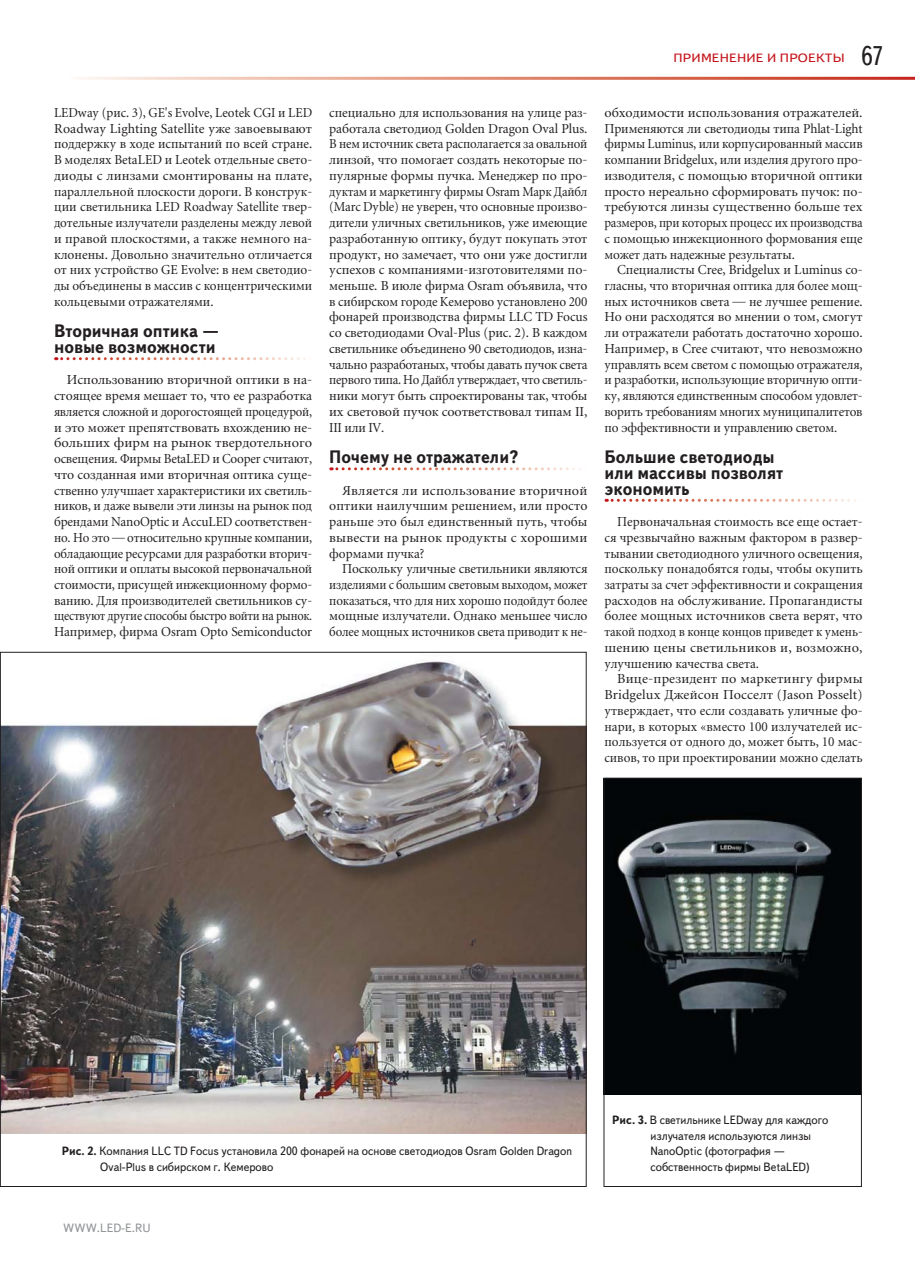
<style>
.page{position:relative;width:915px;height:1263px;background:#fff}
.page>*{position:absolute;margin:0;border:0;box-sizing:border-box;transform-origin:0 0}
.t1{font:27px "Text Book C";color:#231f20;scale:.9 1}
.t2{font:700 18px/15.8px "Text Book C";color:#231f20;scale:.94 1}
.t3{font:13.5px/15.8px "Miniature";letter-spacing:-.01em;color:#231f20;text-align:justify}
.t4{font:13.5px/15.8px "Miniature";letter-spacing:-.01em;color:#231f20;text-align:justify;scale:.95 1}
.t5{font:13.5px/15.8px "Miniature";letter-spacing:-.01em;color:#231f20;text-align:justify;scale:.96 1}
.t6{font:12px/15.8px "Text Book C";color:#231f20;scale:.95 1}
.t7{font:12px "Text Book C";letter-spacing:.01em;color:#c4151c;scale:1.17 1}
.t8{font:12px "Text Book C";color:#939598}
.s1{font-weight:700}
</style>
<div class="page">
<svg style="left:56px;top:357px;width:250px;height:3px"></svg>
<svg style="left:337px;top:467px;width:244px;height:3px"></svg>
<svg style="left:605px;top:499px;width:251px;height:3px"></svg>
<img style="left:2px;top:661px;width:582px;height:472px">
<img style="left:605px;top:780px;width:254px;height:315px">
<div style="left:603px;top:778px;width:258px;height:409px;border:1px solid #231f20"></div>
<p class="t4" style="left:54px;top:106px;width:273px">LEDway (рис. 3), GE's Evolve, Leotek CGI и LED Roadway Lighting Satellite уже завоевывают поддержку в ходе испытаний по всей стране.<br>В моделях BetaLED и Leotek отдельные свето&shy;диоды с линзами смонтированы на плате, параллельной плоскости дороги. В конструк&shy;ции светильника LED Roadway Satellite твер&shy;дотельные излучатели разделены между левой и правой плоскостями, а также немного на&shy;клонены. Довольно значительно отличается от них устройство GE Evolve: в нем светодио&shy;ды объединены в массив с концентрическими кольцевыми отражателями.</p>
<h2 class="t2" style="left:54px;top:323px;width:178px">Вторичная оптика — новые возможности</h2>
<p class="t3" style="left:54px;top:373px;width:259px;text-indent:13px">Использованию вторичной оптики в на&shy;стоящее время мешает то, что ее разработка является сложной и дорогостоящей процедурой, и это может препятствовать вхождению не&shy;больших фирм на рынок твердотельного освещения. Фирмы BetaLED и Cooper считают, что созданная ими вторичная оптика суще&shy;ственно улучшает характеристики их светиль&shy;ников, и даже вывели эти линзы на рынок под брендами NanoOptic и AccuLED соответствен&shy;но. Но это — относительно крупные компании, обладающие ресурсами для разработки вторич&shy;ной оптики и оплаты высокой первоначальной стоимости, присущей инжекционному формо&shy;ванию. Для производителей светильников су&shy;ществуют другие способы быстро войти на рынок.<br>Например, фирма Osram Opto Semiconductor</p>
<p class="t3" style="left:329px;top:106px;width:260px">специально для использования на улице раз&shy;работала светодиод Golden Dragon Oval Plus.<br>В нем источник света располагается за овальной линзой, что помогает создать некоторые по&shy;пулярные формы пучка. Менеджер по про&shy;дуктам и маркетингу фирмы Osram Марк Дайбл (Marc Dyble) не уверен, что основные произво&shy;дители уличных светильников, уже имеющие разработанную оптику, будут покупать этот продукт, но замечает, что они уже достигли успехов с компаниями-изготовителями по&shy;меньше. В июле фирма Osram объявила, что в сибирском городе Кемерово установлено 200 фонарей производства фирмы LLC TD Focus со светодиодами Oval-Plus (рис. 2). В каждом светильнике объединено 90 светодиодов, изна&shy;чально разработаных, чтобы давать пучок света первого типа. Но Дайбл утверждает, что светиль&shy;ники могут быть спроектированы так, чтобы их световой пучок соответствовал типам II, III или IV.</p>
<h2 class="t2" style="left:329px;top:449px;width:203px">Почему не отражатели?</h2>
<p class="t3" style="left:329px;top:483px;width:259px;text-indent:13px">Является ли использование вторичной оптики наилучшим решением, или просто раньше это был единственный путь, чтобы вывести на рынок продукты с хорошими формами пучка?</p>
<p class="t3" style="left:329px;top:562px;width:259px;text-indent:13px">Поскольку уличные светильники являются изделиями с большим световым выходом, может показаться, что для них хорошо подойдут более мощные излучатели. Однако меньшее число более мощных источников света приводит к не-</p>
<p class="t7" style="left:673px;top:51px;width:148px">ПРИМЕНЕНИЕ И ПРОЕКТЫ</p>
<h1 class="t1" style="left:860px;top:40px;width:27px">67</h1>
<p class="t3" style="left:604px;top:106px;width:259px">обходимости использования отражателей.<br>Применяются ли светодиоды типа Phlat-Light фирмы Luminus, или корпусированный массив компании Bridgelux, или изделия другого про&shy;изводителя, с помощью вторичной оптики просто нереально сформировать пучок: по&shy;требуются линзы существенно больше тех размеров, при которых процесс их производства с помощью инжекционного формования еще может дать надежные результаты.</p>
<p class="t3" style="left:604px;top:263px;width:260px;text-indent:13px">Специалисты Cree, Bridgelux и Luminus со&shy;гласны, что вторичная оптика для более мощ&shy;ных источников света — не лучшее решение.<br>Но они расходятся во мнении о том, смогут ли отражатели работать достаточно хорошо.<br>Например, в Cree считают, что невозможно управлять всем светом с помощью отражателя, и разработки, использующие вторичную опти&shy;ку, являются единственным способом удовлет&shy;ворить требованиям многих муниципалитетов по эффективности и управлению светом.</p>
<h2 class="t2" style="left:604px;top:449px;width:192px">Большие светодиоды или массивы позволят экономить</h2>
<p class="t5" style="left:604px;top:515px;width:270px;text-indent:13px">Первоначальная стоимость все еще остает&shy;ся чрезвычайно важным фактором в развер&shy;тывании светодиодного уличного освещения, поскольку понадобятся годы, чтобы окупить затраты за счет эффективности и сокращения расходов на обслуживание. Пропагандисты более мощных источников света верят, что такой подход в конце концов приведет к умень&shy;шению цены светильников и, возможно, улучшению качества света.</p>
<p class="t3" style="left:604px;top:672px;width:259px;text-indent:13px">Вице-президент по маркетингу фирмы Bridgelux Джейсон Посселт (Jason Posselt) утверждает, что если создавать уличные фо&shy;нари, в которых «вместо 100 излучателей ис&shy;пользуется от одного до, может быть, 10 мас&shy;сивов, то при проектировании можно сделать</p>
<p class="t6" style="left:100px;top:1143px;width:498px;text-indent:-38px"><span class="s1">Рис. 2.</span> Компания LLC TD Focus установила 200 фонарей на основе светодиодов Osram Golden Dragon<br>Oval-Plus в сибирском г. Кемерово</p>
<p class="t8" style="left:63px;top:1221px;width:89px">WWW.LED-E.RU</p>
<p class="t6" style="left:650px;top:1112px;width:189px;text-indent:-38px"><span class="s1">Рис. 3.</span> В светильнике LEDway для каждого излучателя используются линзы<br>NanoOptic (фотография — собственность фирмы BetaLED)</p>
</div>
